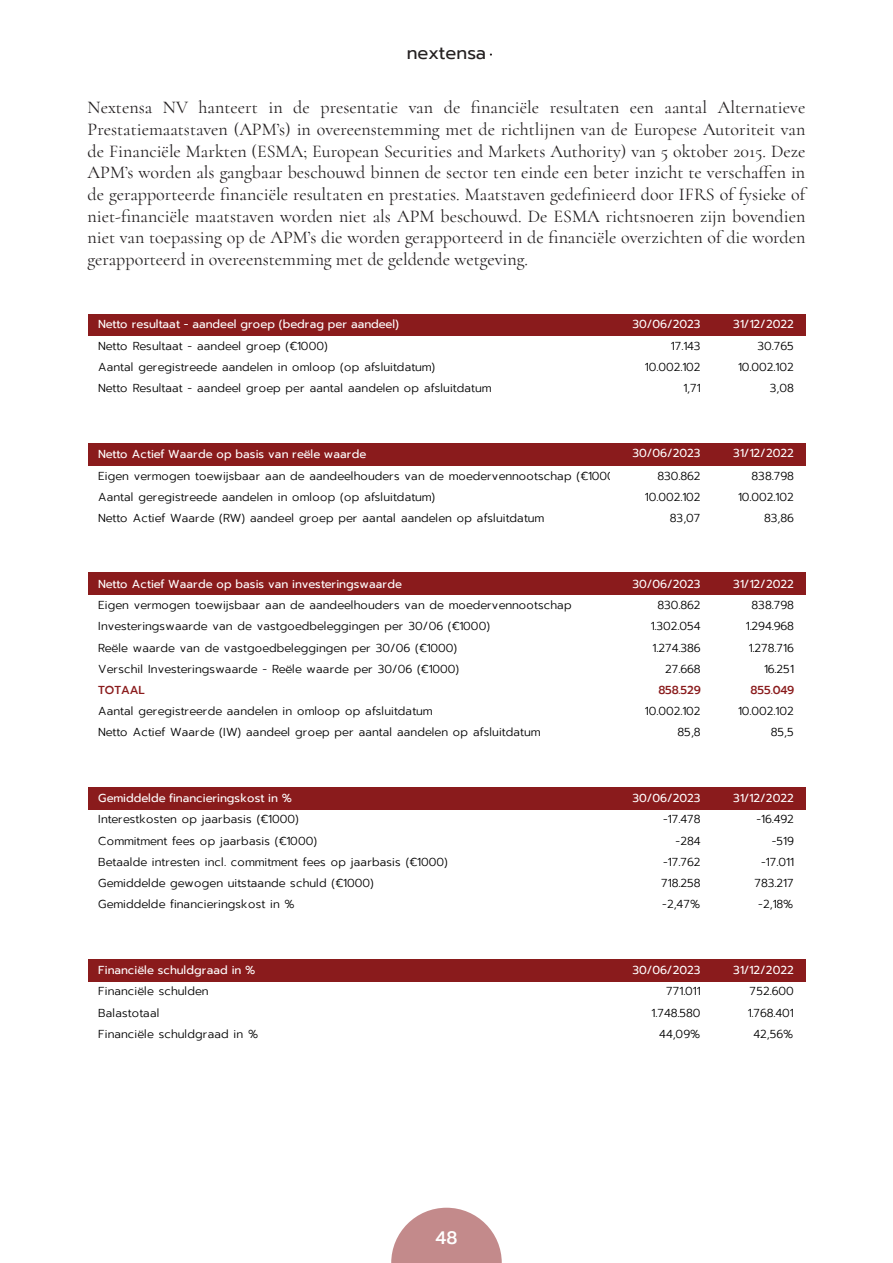
<style>
.page{position:relative;width:893px;height:1263px;background:#fff}
.page>*{position:absolute;margin:0;border:0;box-sizing:border-box;transform-origin:0 0}
.t1{font:18px/21.6px "Cormorant";color:#231f20;text-align:justify}
.t2{font:18px "Prompt";color:#231f20}
.t3{font:500 18px "Prompt";color:#fff}
.t4{font:300 11.55px "Prompt";letter-spacing:.01em;color:#000}
.t5{font:11.55px "Prompt";color:#fff}
.t6{font:500 11.55px "Prompt";letter-spacing:-.005em;color:#8a1b1c}
</style>
<div class="page">
<svg style="left:391px;top:1208px;width:111px;height:55px"></svg>
<div style="left:88px;top:314px;width:717px;height:21px;background:#8a1b1c"></div>
<div style="left:88px;top:443px;width:717px;height:22px;background:#8a1b1c"></div>
<div style="left:88px;top:573px;width:717px;height:22px;background:#8a1b1c"></div>
<div style="left:88px;top:787px;width:717px;height:22px;background:#8a1b1c"></div>
<div style="left:88px;top:959px;width:717px;height:22px;background:#8a1b1c"></div>
<h1 class="t2" style="left:407px;top:39px;width:81px">nextensa</h1>
<p class="t1" style="left:88px;top:97px;width:719px">Nextensa NV hanteert in de presentatie van de financiële resultaten een aantal Alternatieve Prestatiemaatstaven (APM’s) in overeenstemming met de richtlijnen van de Europese Autoriteit van de Financiële Markten (ESMA; European Securities and Markets Authority) van 5 oktober 2015. Deze APM’s worden als gangbaar beschouwd binnen de sector ten einde een beter inzicht te verschaffen in de gerapporteerde financiële resultaten en prestaties. Maatstaven gedefinieerd door IFRS of fysieke of niet-financiële maatstaven worden niet als APM beschouwd. De ESMA richtsnoeren zijn bovendien niet van toepassing op de APM’s die worden gerapporteerd in de financiële overzichten of die worden gerapporteerd in overeenstemming met de geldende wetgeving.</p>
<p class="t5" style="left:98px;top:315px;width:302px">Netto resultaat - aandeel groep (bedrag per aandeel)</p>
<p class="t5" style="left:632px;top:315px;width:70px">30/06/2023</p>
<p class="t5" style="left:733px;top:315px;width:62px">31/12/2022</p>
<p class="t4" style="left:98px;top:338px;width:231px">Netto Resultaat - aandeel groep (€1000)</p>
<p class="t4" style="left:671px;top:338px;width:31px">17.143</p>
<p class="t4" style="left:757px;top:338px;width:38px">30.765</p>
<p class="t4" style="left:98px;top:359px;width:338px">Aantal geregistreede aandelen in omloop (op afsluitdatum)</p>
<p class="t4" style="left:645px;top:359px;width:57px">10.002.102</p>
<p class="t4" style="left:738px;top:359px;width:57px">10.002.102</p>
<p class="t4" style="left:98px;top:380px;width:395px">Netto Resultaat - aandeel groep per aantal aandelen op afsluitdatum</p>
<p class="t4" style="left:683px;top:380px;width:19px">1,71</p>
<p class="t4" style="left:770px;top:380px;width:26px">3,08</p>
<p class="t5" style="left:98px;top:446px;width:270px">Netto Actief Waarde op basis van reële waarde</p>
<p class="t5" style="left:632px;top:445px;width:70px">30/06/2023</p>
<p class="t5" style="left:733px;top:445px;width:62px">31/12/2022</p>
<p class="t4" style="left:98px;top:467px;width:522px">Eigen vermogen toewijsbaar aan de aandeelhouders van de moedervennootschap (€1000)</p>
<p class="t4" style="left:657px;top:467px;width:45px">830.862</p>
<p class="t4" style="left:752px;top:467px;width:44px">838.798</p>
<p class="t4" style="left:98px;top:489px;width:338px">Aantal geregistreede aandelen in omloop (op afsluitdatum)</p>
<p class="t4" style="left:645px;top:489px;width:57px">10.002.102</p>
<p class="t4" style="left:738px;top:489px;width:57px">10.002.102</p>
<p class="t4" style="left:98px;top:510px;width:448px">Netto Actief Waarde (RW) aandeel groep per aantal aandelen op afsluitdatum</p>
<p class="t4" style="left:670px;top:510px;width:32px">83,07</p>
<p class="t4" style="left:764px;top:510px;width:31px">83,86</p>
<p class="t5" style="left:98px;top:576px;width:305px">Netto Actief Waarde op basis van investeringswaarde</p>
<p class="t5" style="left:632px;top:576px;width:70px">30/06/2023</p>
<p class="t5" style="left:733px;top:576px;width:62px">31/12/2022</p>
<p class="t4" style="left:98px;top:597px;width:475px">Eigen vermogen toewijsbaar aan de aandeelhouders van de moedervennootschap</p>
<p class="t4" style="left:657px;top:597px;width:45px">830.862</p>
<p class="t4" style="left:752px;top:597px;width:44px">838.798</p>
<p class="t4" style="left:98px;top:618px;width:393px">Investeringswaarde van de vastgoedbeleggingen per 30/06 (€1000)</p>
<p class="t4" style="left:651px;top:618px;width:52px">1.302.054</p>
<p class="t4" style="left:746px;top:618px;width:50px">1.294.968</p>
<p class="t4" style="left:98px;top:639px;width:360px">Reële waarde van de vastgoedbeleggingen per 30/06 (€1000)</p>
<p class="t4" style="left:653px;top:639px;width:50px">1.274.386</p>
<p class="t4" style="left:749px;top:639px;width:47px">1.278.716</p>
<p class="t4" style="left:98px;top:661px;width:363px">Verschil Investeringswaarde - Reële waarde per 30/06 (€1000)</p>
<p class="t4" style="left:665px;top:661px;width:37px">27.668</p>
<p class="t4" style="left:764px;top:661px;width:32px">16.251</p>
<p class="t6" style="left:98px;top:681px;width:48px">TOTAAL</p>
<p class="t6" style="left:658px;top:681px;width:44px">858.529</p>
<p class="t6" style="left:751px;top:681px;width:45px">855.049</p>
<p class="t4" style="left:98px;top:703px;width:336px">Aantal geregistreerde aandelen in omloop op afsluitdatum</p>
<p class="t4" style="left:645px;top:703px;width:57px">10.002.102</p>
<p class="t4" style="left:738px;top:703px;width:57px">10.002.102</p>
<p class="t4" style="left:98px;top:724px;width:444px">Netto Actief Waarde (IW) aandeel groep per aantal aandelen op afsluitdatum</p>
<p class="t4" style="left:678px;top:724px;width:25px">85,8</p>
<p class="t4" style="left:771px;top:724px;width:24px">85,5</p>
<p class="t5" style="left:98px;top:790px;width:195px">Gemiddelde financieringskost in %</p>
<p class="t5" style="left:632px;top:790px;width:70px">30/06/2023</p>
<p class="t5" style="left:733px;top:790px;width:62px">31/12/2022</p>
<p class="t4" style="left:98px;top:811px;width:202px">Interestkosten op jaarbasis (€1000)</p>
<p class="t4" style="left:663px;top:811px;width:39px">-17.478</p>
<p class="t4" style="left:756px;top:811px;width:39px">-16.492</p>
<p class="t4" style="left:98px;top:832px;width:220px">Commitment fees op jaarbasis (€1000)</p>
<p class="t4" style="left:676px;top:832px;width:27px">-284</p>
<p class="t4" style="left:772px;top:832px;width:24px">-519</p>
<p class="t4" style="left:98px;top:854px;width:351px">Betaalde intresten incl. commitment fees op jaarbasis (€1000)</p>
<p class="t4" style="left:663px;top:854px;width:39px">-17.762</p>
<p class="t4" style="left:761px;top:854px;width:34px">-17.011</p>
<p class="t4" style="left:98px;top:875px;width:277px">Gemiddelde gewogen uitstaande schuld (€1000)</p>
<p class="t4" style="left:661px;top:875px;width:41px">718.258</p>
<p class="t4" style="left:754px;top:875px;width:40px">783.217</p>
<p class="t4" style="left:98px;top:896px;width:198px">Gemiddelde financieringskost in %</p>
<p class="t4" style="left:662px;top:896px;width:40px">-2,47%</p>
<p class="t4" style="left:758px;top:896px;width:37px">-2,18%</p>
<p class="t5" style="left:98px;top:962px;width:159px">Financiële schuldgraad in %</p>
<p class="t5" style="left:632px;top:962px;width:70px">30/06/2023</p>
<p class="t5" style="left:733px;top:962px;width:62px">31/12/2022</p>
<p class="t4" style="left:98px;top:983px;width:112px">Financiële schulden</p>
<p class="t4" style="left:666px;top:983px;width:36px">771.011</p>
<p class="t4" style="left:750px;top:983px;width:46px">752.600</p>
<p class="t4" style="left:98px;top:1004px;width:63px">Balastotaal</p>
<p class="t4" style="left:652px;top:1004px;width:50px">1.748.580</p>
<p class="t4" style="left:748px;top:1004px;width:48px">1.768.401</p>
<p class="t4" style="left:98px;top:1026px;width:161px">Financiële schuldgraad in %</p>
<p class="t4" style="left:659px;top:1026px;width:42px">44,09%</p>
<p class="t4" style="left:753px;top:1026px;width:41px">42,56%</p>
<h1 class="t3" style="left:435px;top:1224px;width:23px">48</h1>
</div>
